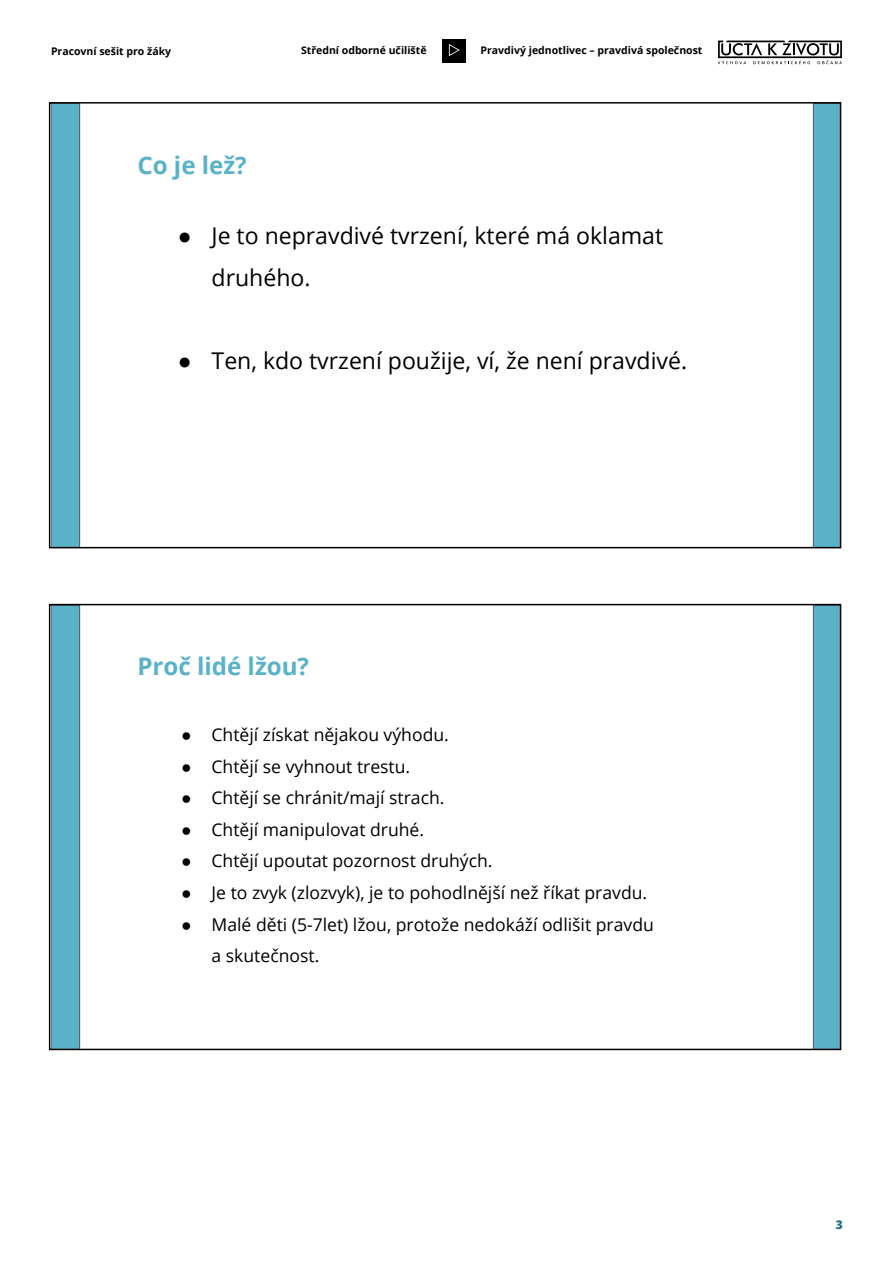
<style>
.page{position:relative;width:893px;height:1263px;background:#fff}
.page>*{position:absolute;margin:0;border:0;box-sizing:border-box;transform-origin:0 0}
.t1{font:700 24.15px "Open Sans";color:#59b2c8}
.t2{font:23.1px/41.5px "Open Sans";color:#000}
.t3{font:17.55px/31.7px "Open Sans";color:#000}
.t4{font:800 12px "Open Sans";color:#1b7384}
.t5{font:700 10.5px "Open Sans";color:#000}
.s1{font-family:"Arial"}
</style>
<div class="page">
<svg style="left:718px;top:41px;width:124px;height:23px"></svg>
<div style="left:442px;top:39px;width:23px;height:23px;background:#000"></div>
<svg style="left:449px;top:44px;width:11px;height:12px"></svg>
<div style="left:52px;top:105px;width:28px;height:440px;background:#59b2c8"></div>
<div style="left:813px;top:105px;width:25px;height:440px;background:#59b2c8"></div>
<div style="left:49px;top:102px;width:792px;height:446px;border:2px solid #000"></div>
<div style="left:52px;top:607px;width:28px;height:440px;background:#59b2c8"></div>
<div style="left:813px;top:607px;width:25px;height:440px;background:#59b2c8"></div>
<div style="left:49px;top:604px;width:792px;height:446px;border:2px solid #000"></div>
<p class="t5" style="left:51px;top:44px;width:122px">Pracovní sešit pro žáky</p>
<p class="t5" style="left:301px;top:43px;width:127px">Střední odborné učiliště</p>
<p class="t5" style="left:481px;top:43px;width:223px">Pravdivý jednotlivec – pravdivá společnost</p>
<h1 class="t1" style="left:137px;top:148px;width:111px">Co je lež?</h1>
<h2 class="t2" style="left:212px;top:215px;width:453px;text-indent:-34px"><span class="s1">●</span> Je to nepravdivé tvrzení, které má oklamat druhého.</h2>
<h2 class="t2" style="left:178px;top:339px;width:511px"><span class="s1">●</span> Ten, kdo tvrzení použije, ví, že není pravdivé.</h2>
<h1 class="t1" style="left:137px;top:649px;width:173px">Proč lidé lžou?</h1>
<p class="t3" style="left:181px;top:718px;width:269px"><span class="s1">●</span> Chtějí získat nějakou výhodu.</p>
<p class="t3" style="left:181px;top:750px;width:231px"><span class="s1">●</span> Chtějí se vyhnout trestu.</p>
<p class="t3" style="left:181px;top:781px;width:265px"><span class="s1">●</span> Chtějí se chránit/mají strach.</p>
<p class="t3" style="left:181px;top:813px;width:244px"><span class="s1">●</span> Chtějí manipulovat druhé.</p>
<p class="t3" style="left:181px;top:845px;width:313px"><span class="s1">●</span> Chtějí upoutat pozornost druhých.</p>
<p class="t3" style="left:181px;top:876px;width:467px"><span class="s1">●</span> Je to zvyk (zlozvyk), je to pohodlnější než říkat pravdu.</p>
<p class="t3" style="left:212px;top:908px;width:444px;text-indent:-30px"><span class="s1">●</span> Malé děti (5-7let) lžou, protože nedokáží odlišit pravdu a skutečnost.</p>
<p class="t4" style="left:836px;top:1215px;width:9px">3</p>
</div>
